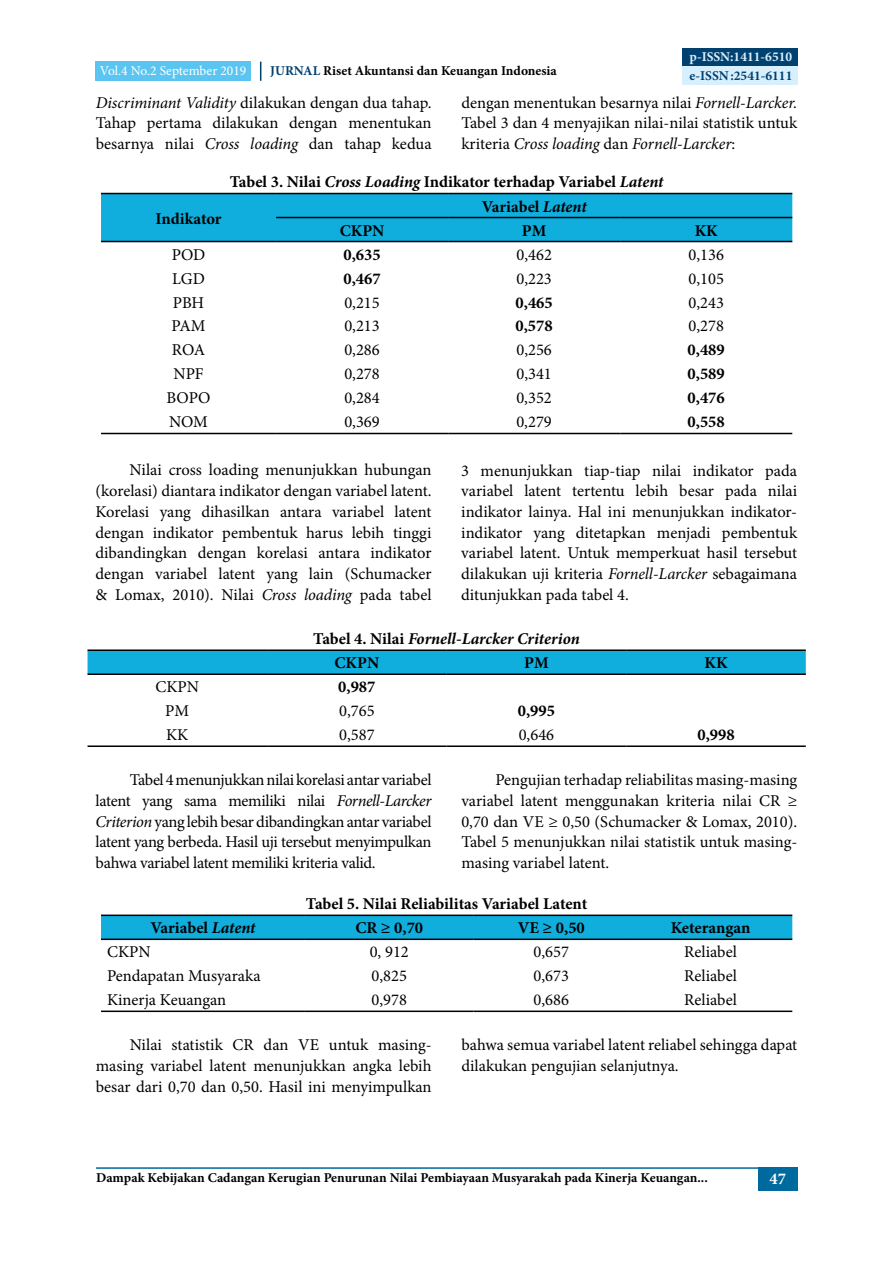
<style>
.page{position:relative;width:893px;height:1263px;background:#fff}
.page>*{position:absolute;margin:0;border:0;box-sizing:border-box;transform-origin:0 0}
.t1{font:16.5px/20.7px "Minion Pro";color:#000;text-align:justify}
.t2{font:700 16.5px "Minion Pro";color:#000}
.t3{font:italic 700 16.5px/24.8px "Minion Pro";letter-spacing:-.005em;color:#000}
.t4{font:700 16.5px "Minion Pro";color:#fff}
.t5{font:700 13.5px "Minion Pro";color:#000}
.t6{font:13.5px "Minion Pro";color:#fff}
.t7{font:700 13.5px "Minion Pro";color:#d8effd}
.t8{font:700 13.5px "Minion Pro";color:#004170}
.s1{color:#004170}
.s2{font-style:italic}
.s3{font-style:normal}
</style>
<div class="page">
<div style="left:683px;top:48px;width:115px;height:19px;background:#004170"></div>
<div style="left:683px;top:67px;width:115px;height:18px;background:#d8effd"></div>
<div style="left:758px;top:1167px;width:40px;height:23px;background:#006a9e"></div>
<hr style="left:96px;top:1167px;width:669px;height:2px;background:#006a9e">
<div style="left:95px;top:62px;width:156px;height:19px;background:#5bc5f2"></div>
<svg style="left:260px;top:62px;width:1px;height:19px"></svg>
<svg style="left:101px;top:194px;width:691px;height:47px;background:#0eaad8"></svg>
<hr style="left:101px;top:193px;width:175px;height:1px;background:#000">
<hr style="left:276px;top:193px;width:172px;height:1px;background:#000">
<hr style="left:448px;top:193px;width:172px;height:1px;background:#000">
<hr style="left:620px;top:193px;width:172px;height:1px;background:#000">
<hr style="left:276px;top:217px;width:172px;height:1px;background:#000">
<hr style="left:448px;top:217px;width:172px;height:1px;background:#000">
<hr style="left:620px;top:217px;width:172px;height:1px;background:#000">
<hr style="left:101px;top:241px;width:175px;height:1px;background:#000">
<hr style="left:276px;top:241px;width:172px;height:1px;background:#000">
<hr style="left:448px;top:241px;width:172px;height:1px;background:#000">
<hr style="left:620px;top:241px;width:172px;height:1px;background:#000">
<hr style="left:101px;top:433px;width:175px;height:1px;background:#000">
<hr style="left:276px;top:433px;width:172px;height:1px;background:#000">
<hr style="left:448px;top:433px;width:172px;height:1px;background:#000">
<hr style="left:620px;top:433px;width:172px;height:1px;background:#000">
<div style="left:88px;top:651px;width:718px;height:22px;background:#0faedd"></div>
<hr style="left:88px;top:649px;width:179px;height:2px;background:#000">
<hr style="left:267px;top:649px;width:180px;height:2px;background:#000">
<hr style="left:447px;top:649px;width:179px;height:2px;background:#000">
<hr style="left:626px;top:649px;width:180px;height:2px;background:#000">
<hr style="left:88px;top:673px;width:179px;height:2px;background:#000">
<hr style="left:267px;top:673px;width:180px;height:2px;background:#000">
<hr style="left:447px;top:673px;width:179px;height:2px;background:#000">
<hr style="left:626px;top:673px;width:180px;height:2px;background:#000">
<hr style="left:88px;top:745px;width:179px;height:2px;background:#000">
<hr style="left:267px;top:745px;width:180px;height:2px;background:#000">
<hr style="left:447px;top:745px;width:179px;height:2px;background:#000">
<hr style="left:626px;top:745px;width:180px;height:2px;background:#000">
<div style="left:101px;top:916px;width:691px;height:22px;background:#0faedd"></div>
<hr style="left:101px;top:914px;width:204px;height:2px;background:#000">
<hr style="left:305px;top:914px;width:169px;height:2px;background:#000">
<hr style="left:474px;top:914px;width:155px;height:2px;background:#000">
<hr style="left:629px;top:914px;width:163px;height:2px;background:#000">
<hr style="left:101px;top:938px;width:204px;height:2px;background:#000">
<hr style="left:305px;top:938px;width:169px;height:2px;background:#000">
<hr style="left:474px;top:938px;width:155px;height:2px;background:#000">
<hr style="left:629px;top:938px;width:163px;height:2px;background:#000">
<hr style="left:101px;top:1010px;width:204px;height:2px;background:#000">
<hr style="left:305px;top:1010px;width:169px;height:2px;background:#000">
<hr style="left:474px;top:1010px;width:155px;height:2px;background:#000">
<hr style="left:629px;top:1010px;width:163px;height:2px;background:#000">
<p class="t7" style="left:690px;top:47px;width:104px">p-ISSN:1411-6510</p>
<p class="t8" style="left:690px;top:66px;width:104px">e-ISSN:2541-6111</p>
<p class="t6" style="left:100px;top:62px;width:148px">Vol.4 No.2 September 2019</p>
<p class="t5" style="left:270px;top:61px;width:288px"><span class="s1">JURNAL</span> Riset Akuntansi dan Keuangan Indonesia</p>
<p class="t1" style="left:96px;top:92px;width:337px"><span class="s2">Discriminant Validity</span> dilakukan dengan dua tahap.<br>Tahap pertama dilakukan dengan menentukan besarnya nilai <span class="s2">Cross loading</span> dan tahap kedua</p>
<p class="t1" style="left:461px;top:92px;width:337px">dengan menentukan besarnya nilai <span class="s2">Fornell-Larcker.<br></span>Tabel 3 dan 4 menyajikan nilai-nilai statistik untuk kriteria <span class="s2">Cross loading</span> dan <span class="s2">Fornell-Larcker</span>:</p>
<p class="t2" style="left:230px;top:170px;width:435px">Tabel 3. Nilai <span class="s2">Cross Loading</span> Indikator terhadap Variabel <span class="s2">Latent</span></p>
<p class="t2" style="left:156px;top:207px;width:67px">Indikator</p>
<p class="t2" style="left:482px;top:195px;width:106px">Variabel <span class="s2">Latent</span></p>
<p class="t2" style="left:340px;top:219px;width:46px">CKPN</p>
<p class="t2" style="left:522px;top:219px;width:26px">PM</p>
<p class="t2" style="left:695px;top:219px;width:25px">KK</p>
<p class="t1" style="left:172px;top:244px;width:35px">POD</p>
<p class="t2" style="left:344px;top:243px;width:39px">0,635</p>
<p class="t1" style="left:516px;top:244px;width:37px">0,462</p>
<p class="t1" style="left:688px;top:244px;width:37px">0,136</p>
<p class="t1" style="left:172px;top:268px;width:34px">LGD</p>
<p class="t2" style="left:343px;top:267px;width:39px">0,467</p>
<p class="t1" style="left:516px;top:268px;width:37px">0,223</p>
<p class="t1" style="left:688px;top:268px;width:37px">0,105</p>
<p class="t1" style="left:173px;top:292px;width:33px">PBH</p>
<p class="t1" style="left:344px;top:292px;width:37px">0,215</p>
<p class="t2" style="left:516px;top:291px;width:39px">0,465</p>
<p class="t1" style="left:688px;top:292px;width:37px">0,243</p>
<p class="t1" style="left:172px;top:316px;width:35px">PAM</p>
<p class="t1" style="left:344px;top:316px;width:37px">0,213</p>
<p class="t2" style="left:516px;top:315px;width:39px">0,578</p>
<p class="t1" style="left:688px;top:316px;width:37px">0,278</p>
<p class="t1" style="left:172px;top:340px;width:35px">ROA</p>
<p class="t1" style="left:344px;top:340px;width:37px">0,286</p>
<p class="t1" style="left:516px;top:340px;width:37px">0,256</p>
<p class="t2" style="left:688px;top:339px;width:39px">0,489</p>
<p class="t1" style="left:173px;top:364px;width:32px">NPF</p>
<p class="t1" style="left:344px;top:364px;width:37px">0,278</p>
<p class="t1" style="left:516px;top:364px;width:37px">0,341</p>
<p class="t2" style="left:688px;top:363px;width:39px">0,589</p>
<p class="t1" style="left:167px;top:388px;width:45px">BOPO</p>
<p class="t1" style="left:344px;top:388px;width:37px">0,284</p>
<p class="t1" style="left:516px;top:388px;width:37px">0,352</p>
<p class="t2" style="left:688px;top:387px;width:39px">0,476</p>
<p class="t1" style="left:169px;top:412px;width:40px">NOM</p>
<p class="t1" style="left:344px;top:412px;width:37px">0,369</p>
<p class="t1" style="left:516px;top:412px;width:37px">0,279</p>
<p class="t2" style="left:688px;top:411px;width:39px">0,558</p>
<p class="t1" style="left:96px;top:460px;width:337px;text-indent:34px">Nilai cross loading menunjukkan hubungan (korelasi) diantara indikator dengan variabel latent.<br>Korelasi yang dihasilkan antara variabel latent dengan indikator pembentuk harus lebih tinggi dibandingkan dengan korelasi antara indikator dengan variabel latent yang lain (Schumacker &amp; Lomax, 2010). Nilai <span class="s2">Cross loading</span> pada tabel</p>
<p class="t1" style="left:461px;top:460px;width:337px">3 menunjukkan tiap-tiap nilai indikator pada variabel latent tertentu lebih besar pada nilai indikator lainya. Hal ini menunjukkan indikator&shy;indikator yang ditetapkan menjadi pembentuk variabel latent. Untuk memperkuat hasil tersebut dilakukan uji kriteria <span class="s2">Fornell-Larcker</span> sebagaimana ditunjukkan pada tabel 4.</p>
<p class="t3" style="left:334px;top:626px;width:247px;text-indent:-21px"><span class="s3">Tabel 4. Nilai</span> Fornell-Larcker Criterion<br><span class="s3">CKPN</span></p>
<p class="t2" style="left:524px;top:651px;width:26px">PM</p>
<p class="t2" style="left:704px;top:651px;width:25px">KK</p>
<p class="t1" style="left:156px;top:677px;width:45px">CKPN</p>
<p class="t2" style="left:338px;top:675px;width:39px">0,987</p>
<p class="t1" style="left:165px;top:701px;width:25px">PM</p>
<p class="t1" style="left:339px;top:701px;width:37px">0,765</p>
<p class="t2" style="left:518px;top:699px;width:39px">0,995</p>
<p class="t1" style="left:166px;top:725px;width:24px">KK</p>
<p class="t1" style="left:339px;top:725px;width:37px">0,587</p>
<p class="t1" style="left:519px;top:725px;width:37px">0,646</p>
<p class="t2" style="left:697px;top:723px;width:39px">0,998</p>
<p class="t1" style="left:96px;top:770px;width:337px;text-indent:34px">Tabel 4 menunjukkan nilai korelasi antar variabel latent yang sama memiliki nilai <span class="s2">Fornell-Larcker Criterion</span> yang lebih besar dibandingkan antar variabel latent yang berbeda. Hasil uji tersebut menyimpulkan bahwa variabel latent memiliki kriteria valid.</p>
<p class="t1" style="left:461px;top:770px;width:337px;text-indent:34px">Pengujian terhadap reliabilitas masing-masing variabel latent menggunakan kriteria nilai CR ≥ 0,70 dan VE ≥ 0,50 (Schumacker &amp; Lomax, 2010).<br>Tabel 5 menunjukkan nilai statistik untuk masing&shy;masing variabel latent.</p>
<p class="t2" style="left:306px;top:892px;width:283px">Tabel 5. Nilai Reliabilitas Variabel Latent</p>
<p class="t2" style="left:150px;top:916px;width:106px">Variabel <span class="s2">Latent</span></p>
<p class="t2" style="left:355px;top:916px;width:69px">CR ≥ 0,70</p>
<p class="t2" style="left:518px;top:916px;width:69px">VE ≥ 0,50</p>
<p class="t2" style="left:671px;top:916px;width:81px">Keterangan</p>
<p class="t1" style="left:107px;top:942px;width:45px">CKPN</p>
<p class="t1" style="left:370px;top:942px;width:41px">0, 912</p>
<p class="t1" style="left:534px;top:942px;width:37px">0,657</p>
<p class="t1" style="left:684px;top:942px;width:54px">Reliabel</p>
<p class="t1" style="left:107px;top:966px;width:155px">Pendapatan Musyaraka</p>
<p class="t1" style="left:372px;top:966px;width:37px">0,825</p>
<p class="t1" style="left:534px;top:966px;width:37px">0,673</p>
<p class="t1" style="left:684px;top:966px;width:54px">Reliabel</p>
<p class="t1" style="left:107px;top:990px;width:121px">Kinerja Keuangan</p>
<p class="t1" style="left:372px;top:990px;width:37px">0,978</p>
<p class="t1" style="left:534px;top:990px;width:37px">0,686</p>
<p class="t1" style="left:684px;top:990px;width:54px">Reliabel</p>
<p class="t1" style="left:96px;top:1035px;width:337px;text-indent:34px">Nilai statistik CR dan VE untuk masing&shy;masing variabel latent menunjukkan angka lebih besar dari 0,70 dan 0,50. Hasil ini menyimpulkan</p>
<p class="t1" style="left:461px;top:1035px;width:337px">bahwa semua variabel latent reliabel sehingga dapat dilakukan pengujian selanjutnya.</p>
<p class="t5" style="left:96px;top:1168px;width:613px">Dampak Kebijakan Cadangan Kerugian Penurunan Nilai Pembiayaan Musyarakah pada Kinerja Keuangan...</p>
<p class="t4" style="left:769px;top:1167px;width:18px">47</p>
</div>
